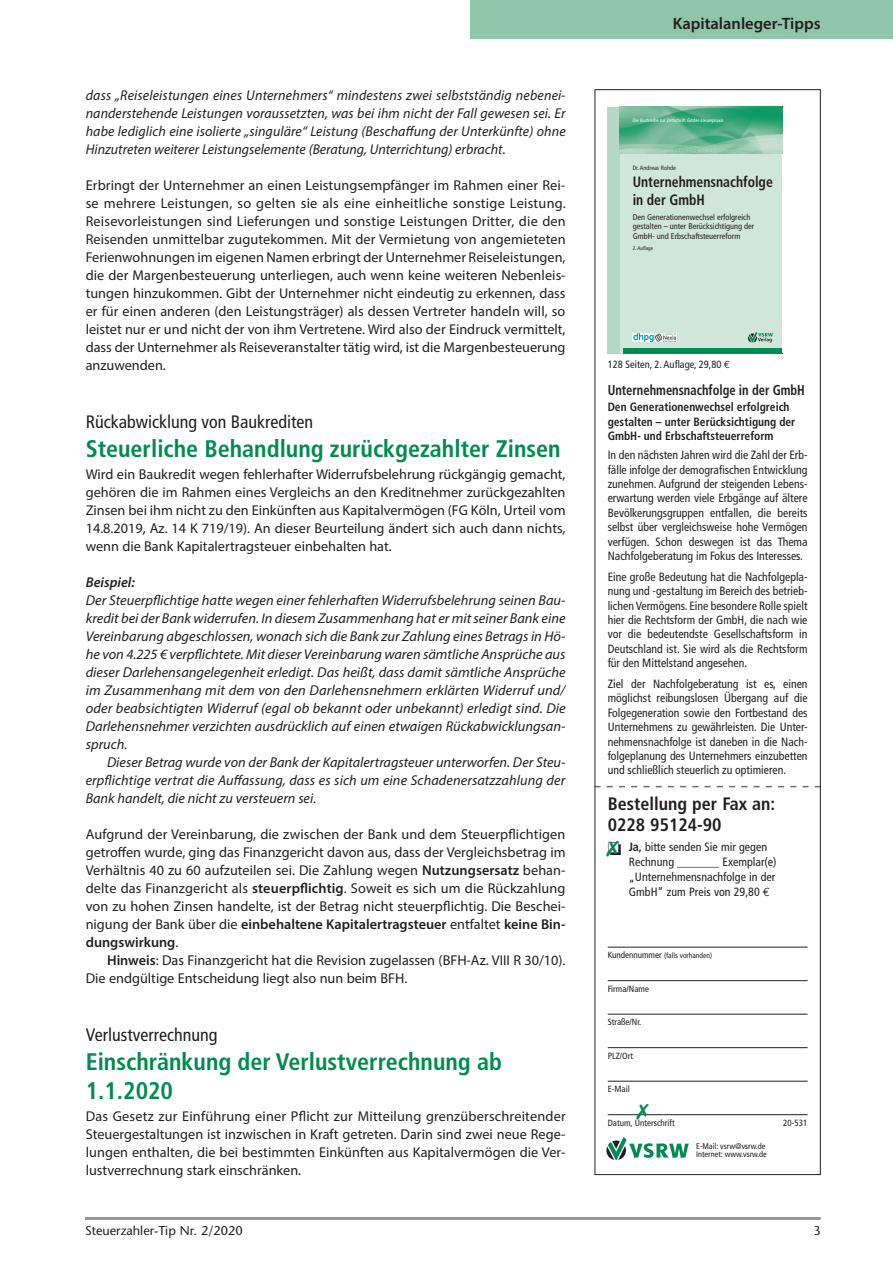
<style>
.page{position:relative;width:893px;height:1263px;background:#fff}
.page>*{position:absolute;margin:0;border:0;box-sizing:border-box;transform-origin:0 0}
.t1{font:700 condensed 24px/28.8px "Frutiger LT Std";color:#008c4e}
.t2{font:condensed 18px "Frutiger LT Std";color:#231f20}
.t3{font:700 condensed 18px/21px "Frutiger LT Std";color:#231f20}
.t4{font:600 16.5px "Myriad Pro";color:#231f20}
.t5{font:700 condensed 15px/17.9px "Frutiger LT Std";color:#231f20;scale:.92 1}
.t6{font:14.25px/18px "Myriad Pro";color:#231f20;text-align:justify}
.t7{font:italic 14.25px/18px "Myriad Pro";color:#231f20;text-align:justify}
.t8{font:700 condensed 14.25px "Frutiger LT Std";color:#231f20;scale:.88 1}
.t9{font:italic 600 14.25px "Myriad Pro";color:#231f20}
.t10{font:12.75px "Stone Sans";color:#231f20}
.t11{font:condensed 12px/14.4px "Frutiger LT Std";color:#231f20;text-align:justify}
.t12{font:700 condensed 12px/14.4px "Frutiger LT Std";color:#231f20;scale:.96 1}
.t13{font:condensed 10.5px "Frutiger LT Std";color:#231f20}
.t14{font:condensed 9px "Frutiger LT Std";color:#231f20}
.t15{font:condensed 8.25px/9.9px "Frutiger LT Std";color:#231f20}
.t16{font:condensed 7.5px "Frutiger LT Std";color:#231f20}
.t17{font:condensed 6.15px "Frutiger LT Std";color:#231f20}
.t18{font:condensed 5.4px "Frutiger LT Std";color:#231f20}
.t19{font:condensed 4.95px "Frutiger LT Std";color:#fff}
.t20{font:condensed 4.2px "Frutiger LT Std";color:#231f20}
.t21{font:condensed 3.75px/6.8px "Frutiger LT Std";color:#231f20}
.s1{font-weight:600}
.s2{font-style:italic}
.s3{font-family:"Euro Mono";font-stretch:normal}
.s4{font-weight:700}
.s5{font-size:9px}
</style>
<div class="page">
<hr style="left:85px;top:1217px;width:736px;height:3px;background:#939598">
<div style="left:471px;top:0;width:422px;height:38px;background:#8fc5a9"></div>
<div style="left:608px;top:107px;width:174px;height:247px;background:#d1e6da"></div>
<div style="left:608px;top:107px;width:12px;height:247px;background:#b6d8c6"></div>
<svg style="left:748px;top:332px;width:25px;height:11px"></svg>
<img style="left:620px;top:107px;width:162px;height:46px">
<div style="left:623px;top:348px;width:159px;height:6px;background:#008c4e"></div>
<svg style="left:655px;top:341px;width:21px;height:1px"></svg>
<img style="left:655px;top:333px;width:21px;height:8px">
<svg style="left:633px;top:333px;width:21px;height:9px"></svg>
<img style="left:633px;top:333px;width:20px;height:8px">
<svg style="left:606px;top:1137px;width:83px;height:23px"></svg>
<hr style="left:608px;top:947px;width:199px;height:1px;background:#231f20">
<hr style="left:608px;top:980px;width:199px;height:1px;background:#231f20">
<hr style="left:608px;top:1014px;width:199px;height:1px;background:#231f20">
<hr style="left:608px;top:1047px;width:199px;height:1px;background:#231f20">
<hr style="left:608px;top:1081px;width:199px;height:1px;background:#231f20">
<hr style="left:608px;top:1114px;width:199px;height:1px;background:#231f20">
<svg style="left:597px;top:786px;width:222px;height:1px"></svg>
<div style="left:595px;top:89px;width:226px;height:1086px;border:1px solid #231f20"></div>
<svg style="left:636px;top:1114px;width:13px;height:2px"></svg>
<p class="t7" style="left:86px;top:86px;width:481px">dass „Reiseleistungen eines Unternehmers“ mindestens zwei selbstständig nebenei&shy;nanderstehende Leistungen voraussetzten, was bei ihm nicht der Fall gewesen sei. Er habe lediglich eine isolierte „singuläre“ Leistung (Beschaffung der Unterkünfte) ohne Hinzutreten weiterer Leistungselemente (Beratung, Unterrichtung) erbracht.</p>
<p class="t6" style="left:86px;top:176px;width:482px">Erbringt der Unternehmer an einen Leistungsempfänger im Rahmen einer Rei&shy;se mehrere Leistungen, so gelten sie als eine einheitliche sonstige Leistung.<br>Reisevorleistungen sind Lieferungen und sonstige Leistungen Dritter, die den Reisenden unmittelbar zugutekommen. Mit der Vermietung von angemieteten Ferienwohnungen im eigenen Namen erbringt der Unternehmer Reiseleistungen, die der Margenbesteuerung unterliegen, auch wenn keine weiteren Nebenleis&shy;tungen hinzukommen. Gibt der Unternehmer nicht eindeutig zu erkennen, dass er für einen anderen (den Leistungsträger) als dessen Vertreter handeln will, so leistet nur er und nicht der von ihm Vertretene. Wird also der Eindruck vermittelt, dass der Unternehmer als Reiseveranstalter tätig wird, ist die Margenbesteuerung anzuwenden.</p>
<p class="t21" style="left:462px;top:180px;width:101px">telstand angesehen.<br>Ziel der Nachfolgeberatung ist es, einen möglichst reibungslosen Über-</p>
<p class="t21" style="left:462px;top:198px;width:101px;line-height:4.9px">mens zu gewährleisten. Die Unternehmensnachfolge ist daneben in die Nachfolgeplanung des Unternehmers einzubetten und schließlich</p>
<p class="t21" style="left:462px;top:219px;width:101px">mit der Nachfolge in GmbH-Beteiligungen und zum anderen diesbezüg-</p>
<p class="t20" style="left:495px;top:333px;width:41px">ISBN 978-3-936623-66-6</p>
<p class="t2" style="left:86px;top:411px;width:229px">Rückabwicklung von Baukrediten</p>
<h1 class="t1" style="left:86px;top:434px;width:476px">Steuerliche Behandlung zurückgezahlter Zinsen</h1>
<p class="t6" style="left:86px;top:465px;width:481px">Wird ein Baukredit wegen fehlerhafter Widerrufsbelehrung rückgängig gemacht, gehören die im Rahmen eines Vergleichs an den Kreditnehmer zurückgezahlten Zinsen bei ihm nicht zu den Einkünften aus Kapitalvermögen (FG Köln, Urteil vom 14.8.2019, Az. 14 K 719/19). An dieser Beurteilung ändert sich auch dann nichts, wenn die Bank Kapitalertragsteuer einbehalten hat.</p>
<p class="t9" style="left:86px;top:573px;width:51px">Beispiel:</p>
<p class="t7" style="left:86px;top:591px;width:482px">Der Steuerpflichtige hatte wegen einer fehlerhaften Widerrufsbelehrung seinen Bau&shy;kredit bei der Bank widerrufen. In diesem Zusammenhang hat er mit seiner Bank eine Vereinbarung abgeschlossen, wonach sich die Bank zur Zahlung eines Betrags in Hö&shy;he von 4.225 € verpflichtete. Mit dieser Vereinbarung waren sämtliche Ansprüche aus dieser Darlehensangelegenheit erledigt. Das heißt, dass damit sämtliche Ansprüche im Zusammenhang mit dem von den Darlehensnehmern erklärten Widerruf und/ oder beabsichtigten Widerruf (egal ob bekannt oder unbekannt) erledigt sind. Die Darlehensnehmer verzichten ausdrücklich auf einen etwaigen Rückabwicklungsan&shy;spruch.</p>
<p class="t7" style="left:86px;top:753px;width:481px;text-indent:21px">Dieser Betrag wurde von der Bank der Kapitalertragsteuer unterworfen. Der Steu&shy;erpflichtige vertrat die Auffassung, dass es sich um eine Schadenersatzzahlung der Bank handelt, die nicht zu versteuern sei.</p>
<p class="t6" style="left:86px;top:825px;width:481px">Aufgrund der Vereinbarung, die zwischen der Bank und dem Steuerpflichtigen getroffen wurde, ging das Finanzgericht davon aus, dass der Vergleichsbetrag im Verhältnis 40 zu 60 aufzuteilen sei. Die Zahlung wegen <span class="s1">Nutzungsersatz</span> behan&shy;delte das Finanzgericht als <span class="s1">steuerpflichtig</span>. Soweit es sich um die Rückzahlung von zu hohen Zinsen handelte, ist der Betrag nicht steuerpflichtig. Die Beschei&shy;nigung der Bank über die <span class="s1">einbehaltene Kapitalertragsteuer</span> entfaltet <span class="s1">keine Bin&shy;dungswirkung</span>.</p>
<p class="t6" style="left:86px;top:951px;width:481px;text-indent:21px"><span class="s1">Hinweis</span>: Das Finanzgericht hat die Revision zugelassen (BFH-Az. VIII R 30/10).<br>Die endgültige Entscheidung liegt also nun beim BFH.</p>
<p class="t2" style="left:86px;top:1024px;width:133px">Verlustverrechnung</p>
<h1 class="t1" style="left:86px;top:1047px;width:418px">Einschränkung der Verlustverrechnung ab<br>1.1.2020</h1>
<p class="t6" style="left:86px;top:1107px;width:481px">Das Gesetz zur Einführung einer Pflicht zur Mitteilung grenzüberschreitender Steuergestaltungen ist inzwischen in Kraft getreten. Darin sind zwei neue Rege&shy;lungen enthalten, die bei bestimmten Einkünften aus Kapitalvermögen die Ver&shy;lustverrechnung stark einschränken.</p>
<p class="t4" style="left:673px;top:13px;width:149px">Kapitalanleger-Tipps</p>
<p class="t19" style="left:633px;top:117px;width:93px">Die Buchreihe zur Zeitschrift <span class="s2">GmbH-Steuerpraxis</span></p>
<p class="t17" style="left:633px;top:164px;width:45px">Dr. Andreas Rohde</p>
<p class="t5" style="left:633px;top:173px;width:154px">Unternehmensnachfolge in der GmbH</p>
<p class="t15" style="left:633px;top:212px;width:123px">Den Generationenwechsel erfolgreich gestalten – unter Berücksichtigung der<br>GmbH- und Erbschaftsteuerreform</p>
<p class="t18" style="left:633px;top:245px;width:22px">2. Auflage</p>
<p class="t13" style="left:608px;top:359px;width:124px">128 Seiten, 2. Auflage, 29,80 <span class="s3">E</span></p>
<p class="t8" style="left:608px;top:381px;width:226px">Unternehmensnachfolge in der GmbH</p>
<p class="t12" style="left:608px;top:400px;width:197px">Den Generationenwechsel erfolgreich gestalten – unter Berücksichtigung der<br>GmbH- und Erbschaftsteuerreform</p>
<p class="t11" style="left:608px;top:448px;width:201px">In den nächsten Jahren wird die Zahl der Erb&shy;fälle infolge der demografischen Entwicklung zunehmen. Aufgrund der steigenden Lebens&shy;erwartung werden viele Erbgänge auf ältere Bevölkerungsgruppen entfallen, die bereits selbst über vergleichsweise hohe Vermögen verfügen. Schon deswegen ist das Thema Nachfolgeberatung im Fokus des Interesses.</p>
<p class="t11" style="left:608px;top:569px;width:201px">Eine große Bedeutung hat die Nachfolgepla&shy;nung und -gestaltung im Bereich des betrieb&shy;lichen Vermögens. Eine besondere Rolle spielt hier die Rechtsform der GmbH, die nach wie vor die bedeutendste Gesellschaftsform in Deutschland ist. Sie wird als die Rechtsform für den Mittelstand angesehen.</p>
<p class="t11" style="left:608px;top:677px;width:201px">Ziel der Nachfolgeberatung ist es, einen möglichst reibungslosen Übergang auf die Folgegeneration sowie den Fortbestand des Unternehmens zu gewährleisten. Die Unter&shy;nehmensnachfolge ist daneben in die Nach&shy;folgeplanung des Unternehmers einzubetten und schließlich steuerlich zu optimieren.</p>
<p class="t3" style="left:608px;top:793px;width:169px">Bestellung per Fax an:<br>0228 95124-90</p>
<p class="t11" style="left:629px;top:839px;width:149px;line-height:15px;text-align:left;text-indent:-21px">❏ <span class="s4">Ja,</span> bitte senden Sie mir gegen<br>Rechnung _______ Exemplar(e) „Unternehmensnachfolge in der<br>GmbH“ zum Preis von 29,80 <span class="s3">E</span></p>
<p class="t16" style="left:608px;top:951px;width:106px"><span class="s5">Kundennummer</span> (falls vorhanden)</p>
<p class="t14" style="left:608px;top:983px;width:43px">Firma/Name</p>
<p class="t14" style="left:608px;top:1017px;width:35px">Straße/Nr.</p>
<p class="t14" style="left:608px;top:1050px;width:27px">PLZ/Ort</p>
<p class="t14" style="left:608px;top:1084px;width:23px">E-Mail</p>
<p class="t14" style="left:608px;top:1117px;width:69px">Datum, Unterschrift</p>
<p class="t14" style="left:783px;top:1117px;width:26px">20-531</p>
<p class="t15" style="left:696px;top:1142px;width:72px;line-height:8.2px">E-Mail: vsrw@vsrw.de<br>Internet: www.vsrw.de</p>
<p class="t10" style="left:85px;top:1222px;width:159px">Steuerzahler-Tip Nr. 2/2020</p>
<p class="t10" style="left:813px;top:1222px;width:9px">3</p>
</div>
